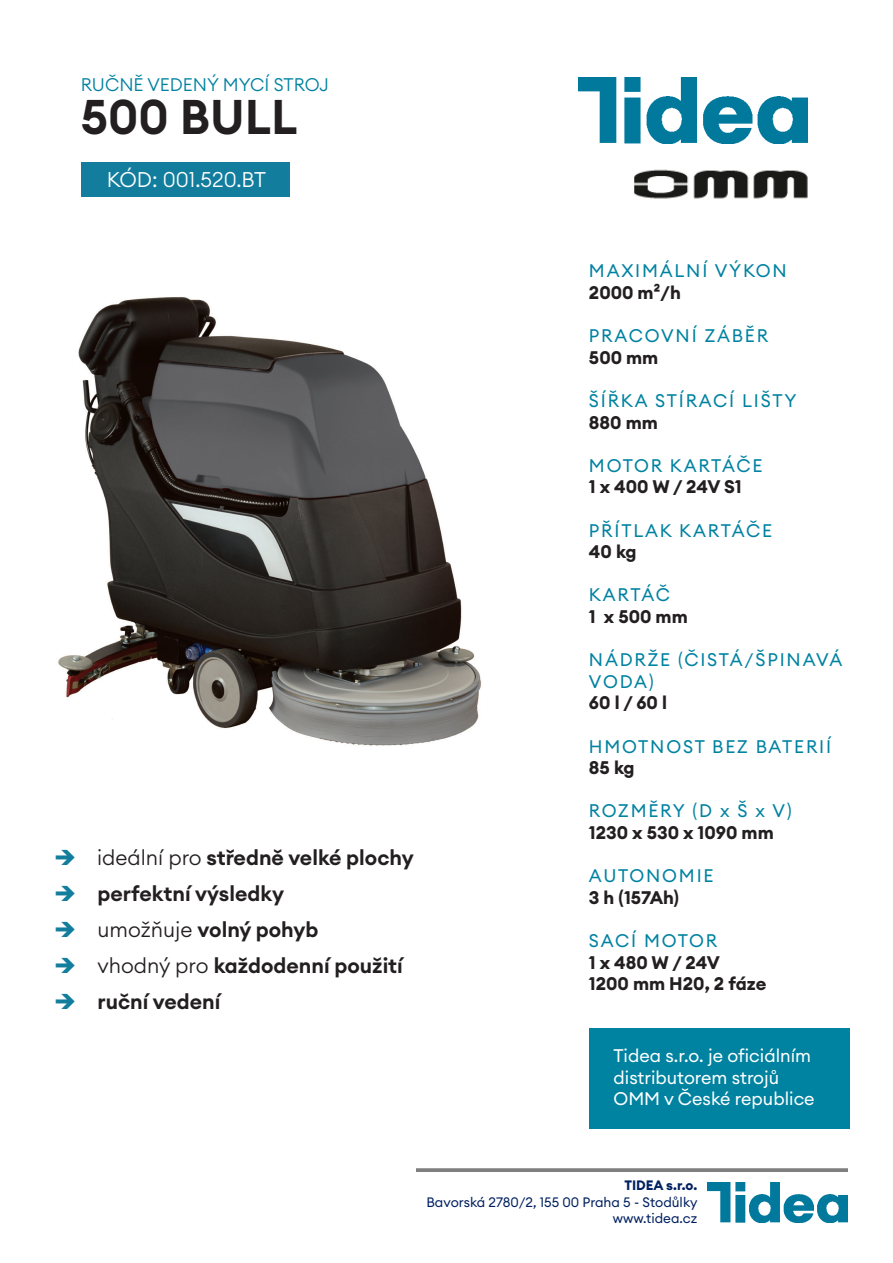
<style>
.page{position:relative;width:893px;height:1263px;background:#fff}
.page>*{position:absolute;margin:0;border:0;box-sizing:border-box;transform-origin:0 0}
.t1{font:600 48px "Euclid Circular A";color:#231f20}
.t2{font:600 21px "Euclid Circular A";color:#231f20}
.t3{font:300 21px "Euclid Circular A";color:#fff}
.t4{font:18px "Euclid Circular A";letter-spacing:.1em;color:#0082a1}
.t5{font:700 18px "Euclid Circular A";color:#231f20}
.t6{font:18px/21.6px "Euclid Circular A";color:#fff}
.t7{font:300 18px "Euclid Circular A";color:#0082a1}
.t8{font:13.5px "Euclid Circular A";color:#002060}
.t9{font:700 13.5px "Euclid Circular A";color:#002060}
.s1{color:#137d9d}
.s2{font-weight:300}
</style>
<div class="page">
<div style="left:82px;top:162px;width:208px;height:35px;background:#137d9d"></div>
<img style="left:578px;top:78px;width:230px;height:65px">
<img style="left:58px;top:297px;width:423px;height:449px">
<img style="left:634px;top:169px;width:174px;height:30px">
<img style="left:708px;top:1183px;width:140px;height:40px">
<hr style="left:417px;top:1168px;width:431px;height:3px;background:#9d9fa2">
<div style="left:589px;top:1029px;width:261px;height:100px;background:#0082a1"></div>
<p class="t7" style="left:81px;top:73px;width:250px">RUČNĚ VEDENÝ MYCÍ STROJ</p>
<p class="t1" style="left:81px;top:86px;width:218px">500 BULL</p>
<p class="t3" style="left:107px;top:166px;width:161px">KÓD: 001.520.BT</p>
<p class="t2" style="left:54px;top:843px;width:361px"><span class="s1">➔</span> <span class="s2">ideální pro</span> středně velké plochy</p>
<p class="t2" style="left:54px;top:879px;width:232px"><span class="s1">➔</span> perfektní výsledky</p>
<p class="t2" style="left:54px;top:915px;width:266px"><span class="s1">➔</span> <span class="s2">umožňuje</span> volný pohyb</p>
<p class="t2" style="left:54px;top:951px;width:350px"><span class="s1">➔</span> <span class="s2">vhodný pro</span> každodenní použití</p>
<p class="t2" style="left:54px;top:987px;width:168px"><span class="s1">➔</span> ruční vedení</p>
<p class="t4" style="left:589px;top:259px;width:199px">MAXIMÁLNÍ VÝKON</p>
<p class="t5" style="left:589px;top:281px;width:93px">2000 m²/h</p>
<p class="t4" style="left:589px;top:324px;width:181px">PRACOVNÍ ZÁBĚR</p>
<p class="t5" style="left:589px;top:346px;width:71px">500 mm</p>
<p class="t4" style="left:589px;top:389px;width:209px">ŠÍŘKA STÍRACÍ LIŠTY</p>
<p class="t5" style="left:589px;top:411px;width:70px">880 mm</p>
<p class="t4" style="left:589px;top:454px;width:175px">MOTOR KARTÁČE</p>
<p class="t5" style="left:589px;top:475px;width:154px">1 x 400 W / 24V S1</p>
<p class="t4" style="left:589px;top:519px;width:185px">PŘÍTLAK KARTÁČE</p>
<p class="t5" style="left:589px;top:540px;width:49px">40 kg</p>
<p class="t4" style="left:589px;top:583px;width:82px">KARTÁČ</p>
<p class="t5" style="left:589px;top:605px;width:100px">1 x 500 mm</p>
<p class="t4" style="left:589px;top:648px;width:255px">NÁDRŽE (ČISTÁ/ŠPINAVÁ</p>
<p class="t4" style="left:589px;top:670px;width:66px">VODA)</p>
<p class="t5" style="left:589px;top:691px;width:80px">60 l / 60 l</p>
<p class="t4" style="left:589px;top:735px;width:244px">HMOTNOST BEZ BATERIÍ</p>
<p class="t5" style="left:589px;top:756px;width:47px">85 kg</p>
<p class="t4" style="left:589px;top:799px;width:204px">ROZMĚRY (D x Š x V)</p>
<p class="t5" style="left:589px;top:821px;width:186px">1230 x 530 x 1090 mm</p>
<p class="t4" style="left:589px;top:864px;width:126px">AUTONOMIE</p>
<p class="t5" style="left:589px;top:886px;width:92px">3 h (157Ah)</p>
<p class="t4" style="left:589px;top:929px;width:130px">SACÍ MOTOR</p>
<p class="t5" style="left:589px;top:951px;width:132px">1 x 480 W / 24V</p>
<p class="t5" style="left:589px;top:972px;width:179px">1200 mm H20, 2 fáze</p>
<p class="t6" style="left:613px;top:1045px;width:203px">Tidea s.r.o. je oficiálním distributorem strojů<br>OMM v České republice</p>
<p class="t9" style="left:624px;top:1177px;width:75px">TIDEA s.r.o.</p>
<p class="t8" style="left:426px;top:1193px;width:273px">Bavorská 2780/2, 155 00 Praha 5 - Stodůlky</p>
<p class="t8" style="left:613px;top:1209px;width:86px">www.tidea.cz</p>
</div>
